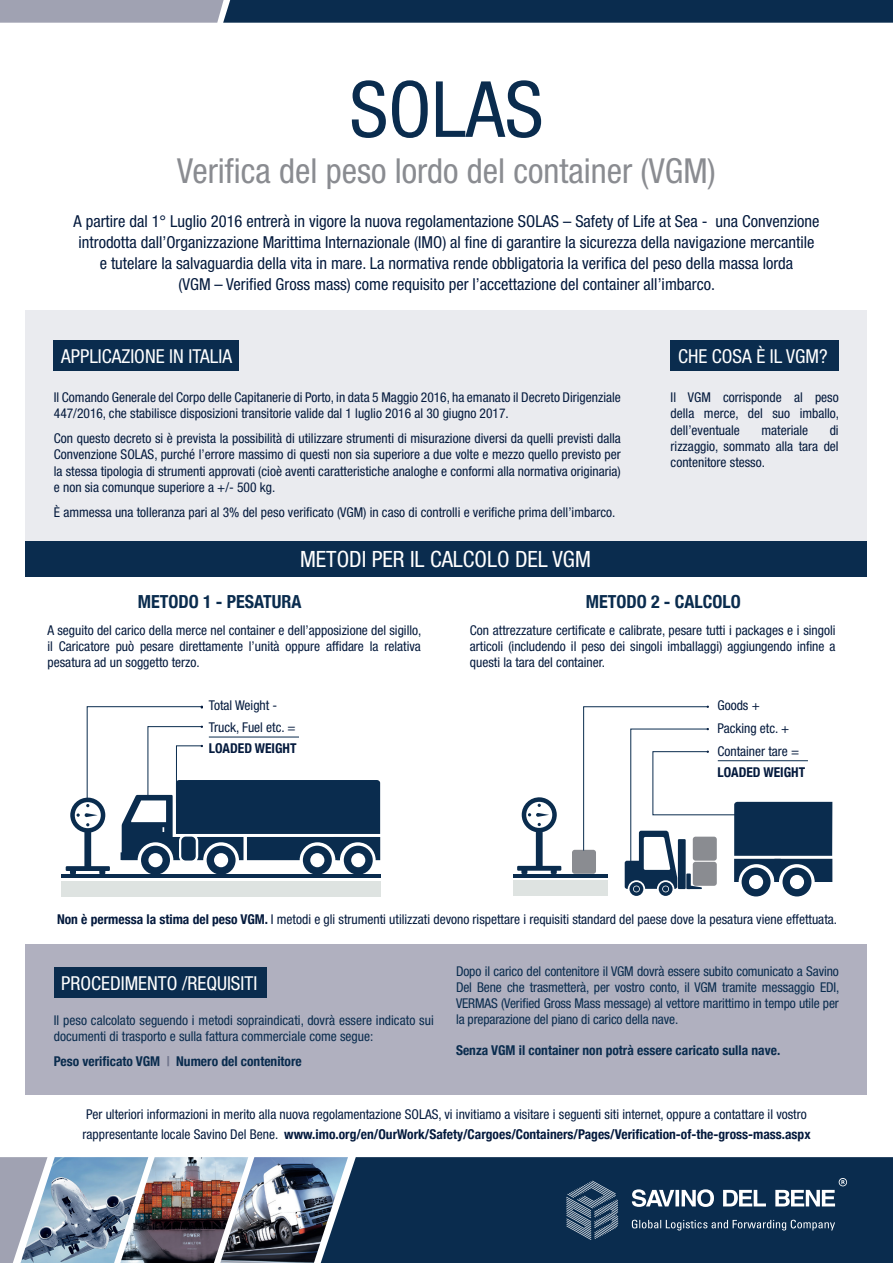
<style>
.page{position:relative;width:893px;height:1263px;background:#fff}
.page>*{position:absolute;margin:0;border:0;box-sizing:border-box;transform-origin:0 0}
.t1{font:condensed 77.7px "Helvetica Neue";color:#0a2c4e}
.t2{font:condensed 34.5px "Helvetica Neue";color:#8a8c91}
.t3{font:condensed 22.5px "Helvetica Neue";color:#fff}
.t4{font:condensed 19.2px "Helvetica Neue";color:#fff}
.t5{font:700 condensed 18px "Helvetica Neue";color:#0a2c4e}
.t6{font:condensed 16.5px/21px "Helvetica Neue";color:#041a3d;text-align:center}
.t7{font:condensed 13.5px/16.2px "Helvetica Neue";color:#041a3d;text-align:justify}
.t8{font:condensed 13.5px/16.2px "Helvetica Neue";color:#0a2c4e}
.t9{font:700 condensed 13.5px "Helvetica Neue";color:#0a2c4e}
.t10{font:700 condensed 13.5px "Helvetica Neue";color:#041a3d}
.s1{font-weight:700}
.s2{color:#73778e}
</style>
<div class="page">
<div style="left:26px;top:310px;width:841px;height:231px;background:#eaebef"></div>
<div style="left:26px;top:944px;width:841px;height:151px;background:#b0b0bf"></div>
<div style="left:348px;top:1157px;width:545px;height:106px;background:#0a2c4e"></div>
<div style="left:0;top:1157px;width:20px;height:106px;background:#a0a2b2"></div>
<img style="left:20px;top:1157px;width:100px;height:106px">
<img style="left:120px;top:1157px;width:100px;height:106px">
<img style="left:220px;top:1157px;width:128px;height:106px">
<svg style="left:566px;top:1181px;width:52px;height:59px;background:#425c77"></svg>
<svg style="left:632px;top:1178px;width:215px;height:52px;background:#3a5571"></svg>
<svg style="left:0;top:0;width:893px;height:23px;background:#334d69"></svg>
<div style="left:54px;top:340px;width:185px;height:31px;background:#0a2c4e"></div>
<div style="left:54px;top:967px;width:213px;height:30px;background:#0a2c4e"></div>
<div style="left:26px;top:541px;width:841px;height:36px;background:#0a2c4e"></div>
<div style="left:671px;top:340px;width:168px;height:31px;background:#0a2c4e"></div>
<hr style="left:62px;top:875px;width:319px;height:3px;background:#0a2c4e">
<div style="left:62px;top:881px;width:319px;height:15px;background:#dee3e1"></div>
<svg style="left:66px;top:706px;width:314px;height:169px"></svg>
<div style="left:572px;top:850px;width:24px;height:24px;background:#8a8c91;border-radius:3px"></div>
<svg style="left:517px;top:797px;width:44px;height:77px"></svg>
<hr style="left:513px;top:874px;width:94px;height:4px;background:#0a2c4e">
<div style="left:513px;top:880px;width:94px;height:16px;background:#dee3e1"></div>
<svg style="left:583px;top:706px;width:249px;height:190px"></svg>
<hr style="left:718px;top:760px;width:90px;height:1px;background:#0a2c4e">
<hr style="left:209px;top:737px;width:90px;height:1px;background:#0a2c4e">
<h1 class="t1" style="left:349px;top:64px;width:196px">SOLAS</h1>
<h2 class="t2" style="left:177px;top:151px;width:540px">Verifica del peso lordo del container (VGM)</h2>
<p class="t6" style="left:74px;top:210px;width:747px">A partire dal 1° Luglio 2016 entrerà in vigore la nuova regolamentazione SOLAS – Safety of Life at Sea - una Convenzione introdotta dall’Organizzazione Marittima Internazionale (IMO) al fine di garantire la sicurezza della navigazione mercantile e tutelare la salvaguardia della vita in mare. La normativa rende obbligatoria la verifica del peso della massa lorda<br>(VGM – Verified Gross mass) come requisito per l’accettazione del container all’imbarco.</p>
<h3 class="t4" style="left:61px;top:345px;width:172px">APPLICAZIONE IN ITALIA</h3>
<p class="t7" style="left:54px;top:389px;width:568px">Il Comando Generale del Corpo delle Capitanerie di Porto, in data 5 Maggio 2016, ha emanato il Decreto Dirigenziale<br>447/2016, che stabilisce disposizioni transitorie valide dal 1 luglio 2016 al 30 giugno 2017.</p>
<p class="t7" style="left:54px;top:430px;width:568px">Con questo decreto si è prevista la possibilità di utilizzare strumenti di misurazione diversi da quelli previsti dalla Convenzione SOLAS, purché l’errore massimo di questi non sia superiore a due volte e mezzo quello previsto per la stessa tipologia di strumenti approvati (cioè aventi caratteristiche analoghe e conformi alla normativa originaria) e non sia comunque superiore a +/- 500 kg.</p>
<p class="t7" style="left:54px;top:503px;width:563px">È ammessa una tolleranza pari al 3% del peso verificato (VGM) in caso di controlli e verifiche prima dell’imbarco.</p>
<h3 class="t4" style="left:678px;top:345px;width:151px">CHE COSA È IL VGM?</h3>
<p class="t7" style="left:671px;top:389px;width:170px">Il VGM corrisponde al peso della merce, del suo imballo, dell’eventuale</p>
<p class="t7" style="left:671px;top:422px;width:170px;text-indent:159px">di rizzaggio, sommato alla tara del contenitore stesso.</p>
<p class="t7" style="left:761px;top:422px;width:48px">materiale</p>
<h3 class="t3" style="left:300px;top:546px;width:292px">METODI PER IL CALCOLO DEL VGM</h3>
<h3 class="t5" style="left:138px;top:586px;width:165px">METODO 1 - PESATURA</h3>
<h3 class="t5" style="left:586px;top:586px;width:157px">METODO 2 - CALCOLO</h3>
<p class="t7" style="left:47px;top:622px;width:375px">A seguito del carico della merce nel container e dell’apposizione del sigillo, il Caricatore può pesare direttamente l’unità oppure affidare la relativa pesatura ad un soggetto terzo.</p>
<p class="t7" style="left:470px;top:622px;width:367px">Con attrezzature certificate e calibrate, pesare tutti i packages e i singoli articoli (includendo il peso dei singoli imballaggi) aggiungendo infine a questi la tara del container.</p>
<p class="t7" style="left:209px;top:695px;width:88px;line-height:21.3px">Total Weight -<br>Truck, Fuel etc. =</p>
<p class="t10" style="left:209px;top:737px;width:89px">LOADED WEIGHT</p>
<p class="t7" style="left:717px;top:694px;width:83px;line-height:22.6px;text-align:left">Goods +<br>Packing etc. +<br>Container tare =</p>
<p class="t10" style="left:717px;top:761px;width:89px">LOADED WEIGHT</p>
<p class="t7" style="left:57px;top:911px;width:781px"><span class="s1">Non è permessa la stima del peso VGM.</span> I metodi e gli strumenti utilizzati devono rispettare i requisiti standard del paese dove la pesatura viene effettuata.</p>
<h3 class="t4" style="left:61px;top:972px;width:198px">PROCEDIMENTO /REQUISITI</h3>
<p class="t8" style="left:54px;top:1012px;width:381px">Il peso calcolato seguendo i metodi sopraindicati, dovrà essere indicato sui documenti di trasporto e sulla fattura commerciale come segue:</p>
<p class="t9" style="left:54px;top:1049px;width:249px">Peso verificato VGM <span class="s2">|</span> Numero del contenitore</p>
<p class="t8" style="left:456px;top:963px;width:385px;text-align:justify">Dopo il carico del contenitore il VGM dovrà essere subito comunicato a Savino Del Bene che trasmetterà, per vostro conto, il VGM tramite messaggio EDI, VERMAS (Verified Gross Mass message) al vettore marittimo in tempo utile per la preparazione del piano di carico della nave.</p>
<p class="t9" style="left:456px;top:1039px;width:326px">Senza VGM il container non potrà essere caricato sulla nave.</p>
<p class="t7" style="left:82px;top:1105px;width:730px;line-height:19.5px">Per ulteriori informazioni in merito alla nuova regolamentazione SOLAS, vi invitiamo a visitare i seguenti siti internet, oppure a contattare il vostro rappresentante locale Savino Del Bene. <span class="s1">www.imo.org/en/OurWork/Safety/Cargoes/Containers/Pages/Verification-of-the-gross-mass.aspx</span></p>
</div>
